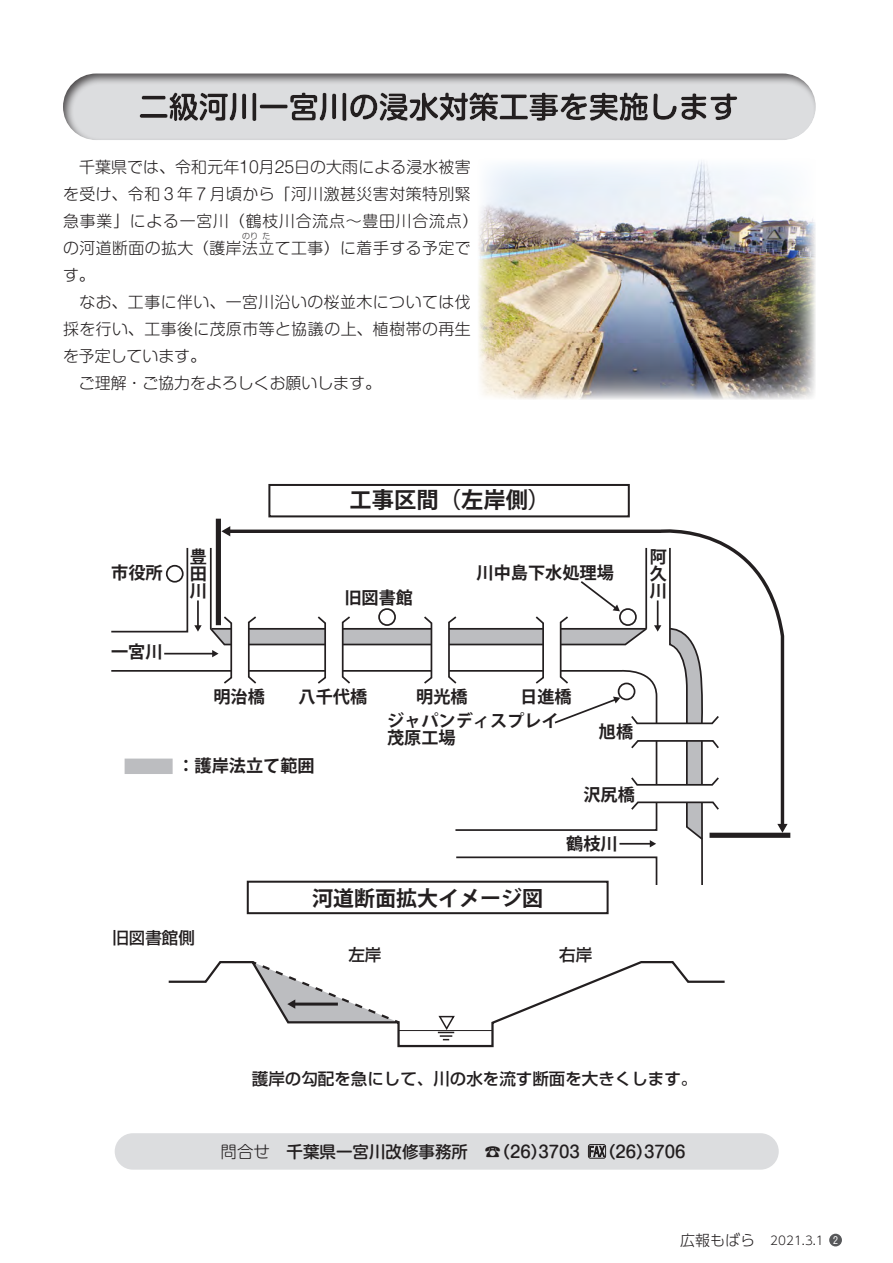
<style>
.page{position:relative;width:893px;height:1263px;background:#fff}
.page>*{position:absolute;margin:0;border:0;box-sizing:border-box;transform-origin:0 0}
.t1{font:700 22.35px "Koz Go Pr 6 N";color:#231f20}
.t2{font:700 21px "Koz Go Pr 6 N";color:#231f20}
.t3{font:700 17.1px/17.1px "Koz Go Pr 6 N";color:#231f20;text-align:justify}
.t4{font:500 16.5px "Shin Go Pro";color:#231f20}
.t5{font:500 16.5px "Shin M Go Pro";color:#231f20}
.t6{font:300 15.9px/27px "Shin M Go Pro";letter-spacing:.03em;color:#231f20}
.t7{font:300 15px "UD Shin Go Pro";color:#231f20}
.t8{font:300 12px "UD Shin Go Pro";color:#231f20}
.t9{font:9.75px "Gothic MB101 Pro";color:#fff}
.t10{font:300 7.95px "Shin M Go Pro";color:#231f20}
.s1{font-weight:300}
</style>
<div class="page">
<div style="left:829px;top:1234px;width:13px;height:12px;background:#57585a;border-radius:50%"></div>
<div style="left:63px;top:73px;width:753px;height:68px;background:#231f20;opacity:.75"></div>
<img style="left:478px;top:161px;width:338px;height:239px">
<div style="left:709px;top:833px;width:81px;height:5px;background:#231f20"></div>
<div style="left:216px;top:519px;width:5px;height:106px;background:#231f20"></div>
<svg style="left:229px;top:526px;width:557px;height:298px"></svg>
<svg style="left:221px;top:526px;width:9px;height:10px"></svg>
<svg style="left:777px;top:824px;width:11px;height:9px"></svg>
<svg style="left:111px;top:547px;width:91px;height:86px"></svg>
<hr style="left:164px;top:653px;width:49px;height:1px;background:#231f20">
<svg style="left:209px;top:546px;width:512px;height:338px"></svg>
<div style="left:268px;top:484px;width:362px;height:33px;border:2px solid #231f20"></div>
<div style="left:125px;top:758px;width:48px;height:16px;background:#bcbdc0"></div>
<div style="left:115px;top:1133px;width:664px;height:37px;background:#dcdddf;border-radius:18px"></div>
<svg style="left:587px;top:1144px;width:20px;height:15px"></svg>
<div style="left:247px;top:881px;width:362px;height:33px;border:2px solid #231f20"></div>
<svg style="left:168px;top:961px;width:557px;height:87px"></svg>
<hr style="left:399px;top:1030px;width:93px;height:1px;background:#231f20">
<svg style="left:250px;top:961px;width:151px;height:64px"></svg>
<svg style="left:437px;top:1015px;width:19px;height:25px"></svg>
<p class="t6" style="left:63px;top:151px;width:417px">　千葉県では、令和元年10月25日の大雨による浸水被害を受け、令和３年７月頃から「河川激甚災害対策特別緊急事業」による一宮川（鶴枝川合流点～豊田川合流点(の河道断面の拡大（護岸法立て工事）に着手する予定で</p>
<p class="t10" style="left:242px;top:229px;width:17px">のり</p>
<p class="t10" style="left:263px;top:229px;width:9px">た</p>
<p class="t6" style="left:63px;top:259px;width:409px">す。<br>　なお、工事に伴い、一宮川沿いの桜並木については伐採を行い、工事後に茂原市等と協議の上、植樹帯の再生を予定しています。<br>　ご理解・ご協力をよろしくお願いします。</p>
<p class="t3" style="left:111px;top:564px;width:53px">市役所</p>
<p class="t3" style="left:111px;top:644px;width:53px">一宮川</p>
<h1 class="t1" style="left:350px;top:488px;width:202px">工事区間（左岸側(</h1>
<p class="t3" style="left:190px;top:549px;width:18px">豊田川</p>
<p class="t3" style="left:650px;top:549px;width:18px">阿久川</p>
<p class="t3" style="left:477px;top:564px;width:139px">川中島下水処理場</p>
<p class="t3" style="left:344px;top:590px;width:70px">旧図書館</p>
<p class="t3" style="left:213px;top:688px;width:53px">明治橋</p>
<p class="t3" style="left:299px;top:688px;width:70px">八千代橋</p>
<p class="t3" style="left:177px;top:757px;width:139px">：護岸法立て範囲</p>
<p class="t3" style="left:416px;top:688px;width:53px">明光橋</p>
<p class="t3" style="left:520px;top:688px;width:53px">日進橋</p>
<p class="t3" style="left:387px;top:713px;width:173px">ジャパンディスプレイ</p>
<p class="t3" style="left:387px;top:730px;width:70px">茂原工場</p>
<p class="t3" style="left:599px;top:724px;width:36px">旭橋</p>
<p class="t3" style="left:583px;top:786px;width:53px">沢尻橋</p>
<p class="t3" style="left:566px;top:836px;width:53px">鶴枝川</p>
<h2 class="t2" style="left:312px;top:886px;width:232px">河道断面拡大イメージ図</h2>
<p class="t4" style="left:112px;top:924px;width:84px">旧図書館側</p>
<p class="t4" style="left:348px;top:941px;width:34px">左岸</p>
<p class="t4" style="left:559px;top:941px;width:34px">右岸</p>
<p class="t4" style="left:252px;top:1065px;width:447px">護岸の勾配を急にして、川の水を流す断面を大きくします。</p>
<p class="t5" style="left:221px;top:1138px;width:249px"><span class="s1">問合せ　</span>千葉県一宮川改修事務所</p>
<p class="t5" style="left:485px;top:1138px;width:64px">)☎ 26(</p>
<p class="t5" style="left:538px;top:1138px;width:43px">3703</p>
<p class="t5" style="left:599px;top:1138px;width:55px">)26(</p>
<p class="t5" style="left:644px;top:1138px;width:43px">3706</p>
<p class="t7" style="left:680px;top:1228px;width:76px">広報もばら</p>
<p class="t8" style="left:770px;top:1230px;width:55px">2021.3.1</p>
<p class="t9" style="left:833px;top:1232px;width:6px">2</p>
</div>
